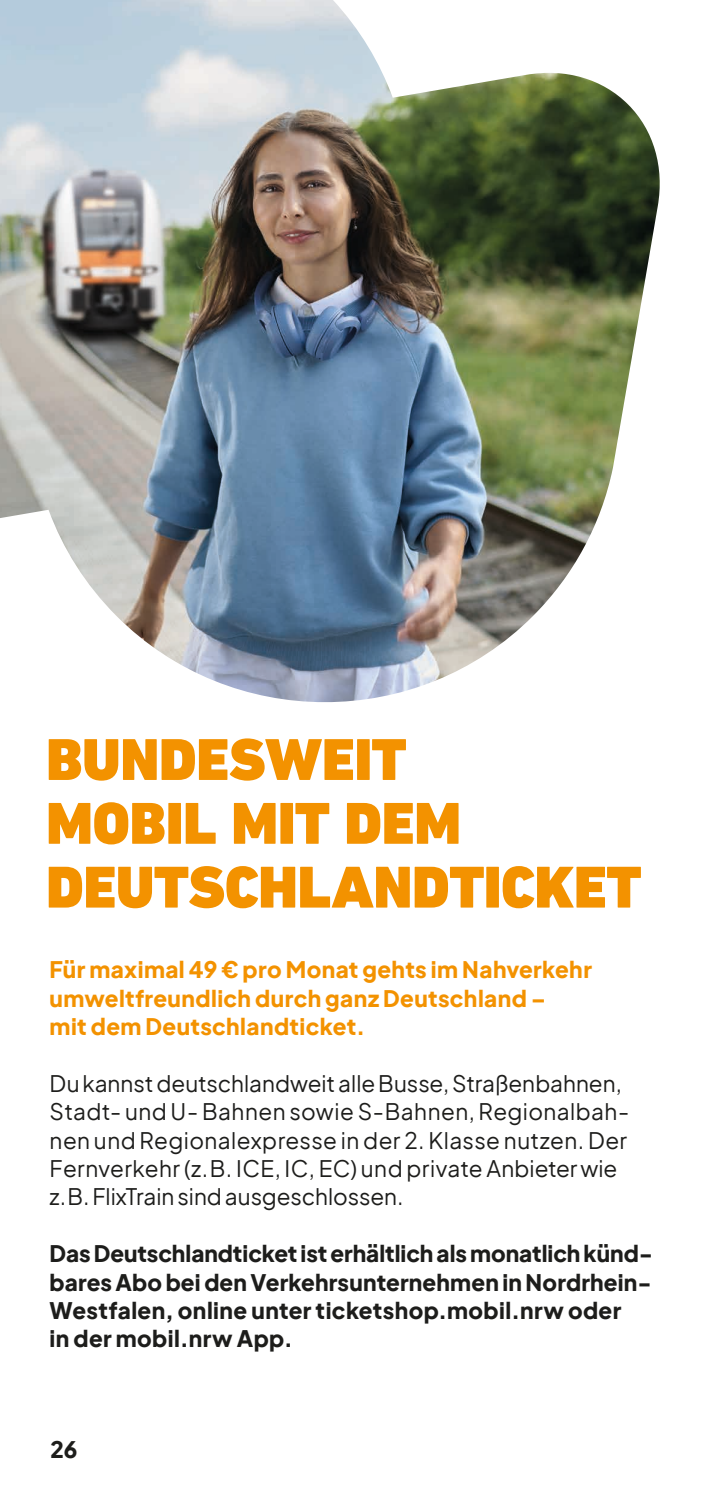
<style>
.page{position:relative;width:709px;height:1489px;background:#fff}
.page>*{position:absolute;margin:0;border:0;box-sizing:border-box;transform-origin:0 0}
.t1{font:900 60px/63.8px "DIN Next LT Pro";letter-spacing:-.01em;color:#f39200}
.t2{font:22.5px/28.2px "Plus Jakarta Sans";letter-spacing:.005em;color:#1d1d1b}
.t3{font:800 22.5px/28.2px "Plus Jakarta Sans";color:#1d1d1b}
.t4{font:800 22.5px/28.2px "Plus Jakarta Sans";letter-spacing:.015em;color:#f39200}
</style>
<div class="page">
<img style="left:0;top:0;width:660px;height:703px">
<h2 class="t1" style="left:46px;top:727px;width:596px">BUNDESWEIT<br>MOBIL MIT DEM<br>DEUTSCHLANDTICKET</h2>
<p class="t4" style="left:50px;top:953px;width:544px">Für maximal 49 € pro Monat gehts im Nahverkehr umweltfreundlich durch ganz Deutschland –<br>mit dem Deutschlandticket.</p>
<p class="t2" style="left:50px;top:1067px;width:579px">Du kannst deutschlandweit alle Busse, Straßenbahnen, Stadt- und U - Bahnen sowie S-Bahnen, Regionalbah&shy;nen und Regionalexpresse in der 2. Klasse nutzen. Der Fernverkehr (z. B. ICE, IC, EC) und private Anbieter wie z. B. FlixTrain sind ausgeschlossen.</p>
<p class="t3" style="left:50px;top:1237px;width:605px">Das Deutschlandticket ist erhältlich als monatlich künd&shy;bares Abo bei den Verkehrsunternehmen in Nordrhein-Westfalen, online unter ticketshop.mobil.nrw oder<br>in der mobil.nrw App.</p>
<p class="t3" style="left:50px;top:1433px;width:29px">26</p>
</div>
